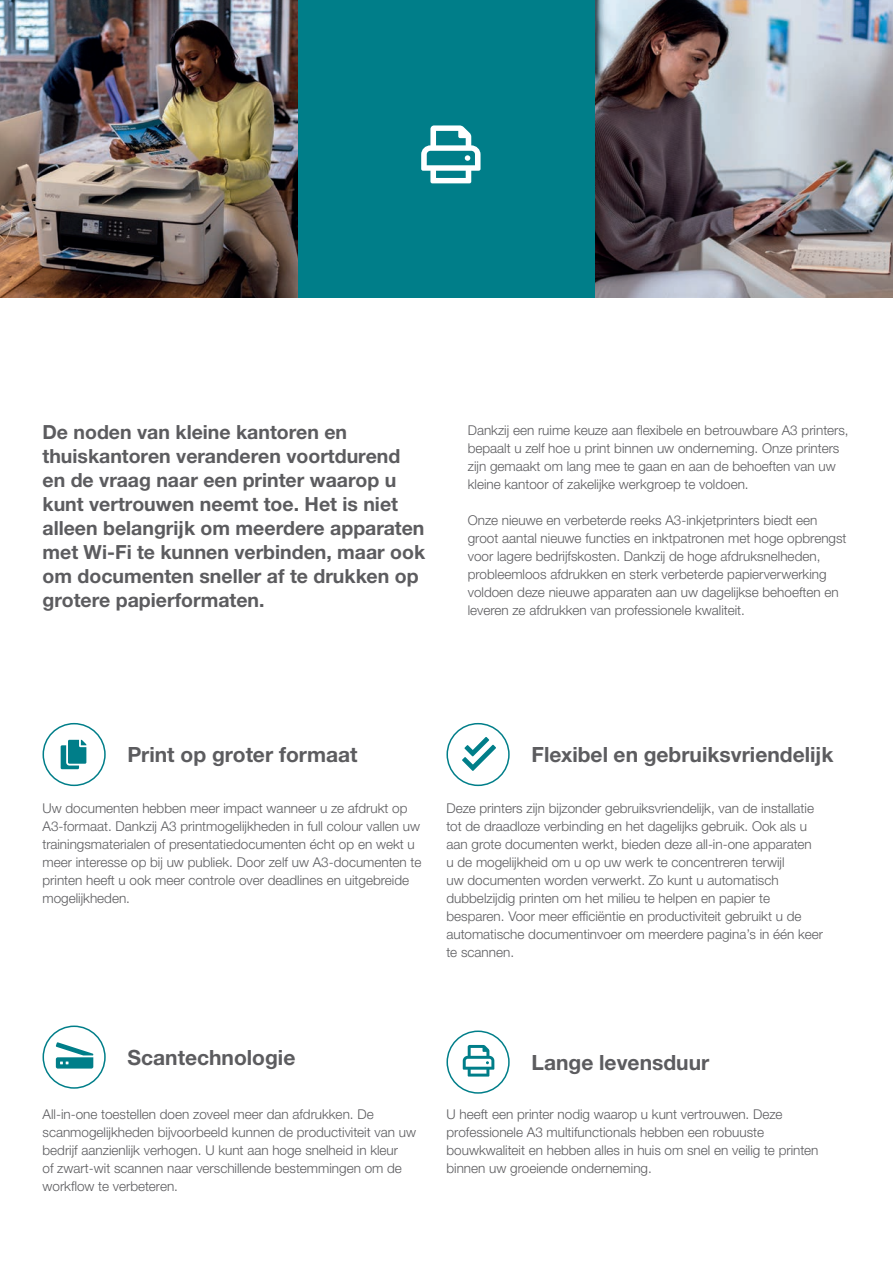
<style>
.page{position:relative;width:893px;height:1263px;background:#fff}
.page>*{position:absolute;margin:0;border:0;box-sizing:border-box;transform-origin:0 0}
.t1{font:700 21px "Helvetica Neue LTW1 G";color:#5c5c5f}
.t2{font:700 19.5px/24px "Helvetica Neue LTW1 G";color:#5c5c5f}
.t3{font:300 13.5px/18px "Helvetica Neue LTW1 G";color:#5c5c5f}
</style>
<div class="page">
<div style="left:298px;top:0;width:297px;height:298px;background:#007e89"></div>
<img style="left:595px;top:0;width:298px;height:298px">
<img style="left:0;top:0;width:298px;height:298px">
<svg style="left:421px;top:125px;width:60px;height:58px"></svg>
<div style="left:43px;top:723px;width:63px;height:63px;border:2px solid #007e89;border-radius:50%"></div>
<svg style="left:61px;top:740px;width:25px;height:29px"></svg>
<div style="left:446px;top:1030px;width:64px;height:64px;border:2px solid #007e89;border-radius:50%"></div>
<div style="left:446px;top:723px;width:64px;height:63px;border:2px solid #007e89;border-radius:50%"></div>
<div style="left:43px;top:1025px;width:63px;height:64px;border:2px solid #007e89;border-radius:50%"></div>
<svg style="left:56px;top:1042px;width:37px;height:26px"></svg>
<svg style="left:463px;top:1045px;width:31px;height:31px"></svg>
<svg style="left:462px;top:737px;width:34px;height:34px"></svg>
<hr style="left:892px;top:738px;width:1px;height:525px;background:#007e89">
<p class="t2" style="left:43px;top:420px;width:384px">De noden van kleine kantoren en thuiskantoren veranderen voortdurend en de vraag naar een printer waarop u kunt vertrouwen neemt toe. Het is niet alleen belangrijk om meerdere apparaten met Wi-Fi te kunnen verbinden, maar ook om documenten sneller af te drukken op grotere papierformaten.</p>
<p class="t3" style="left:468px;top:421px;width:382px">Dankzij een ruime keuze aan flexibele en betrouwbare A3 printers, bepaalt u zelf hoe u print binnen uw onderneming. Onze printers zijn gemaakt om lang mee te gaan en aan de behoeften van uw kleine kantoor of zakelijke werkgroep te voldoen.</p>
<p class="t3" style="left:468px;top:511px;width:380px">Onze nieuwe en verbeterde reeks A3-inkjetprinters biedt een groot aantal nieuwe functies en inktpatronen met hoge opbrengst voor lagere bedrijfskosten. Dankzij de hoge afdruksnelheden, probleemloos afdrukken en sterk verbeterde papierverwerking voldoen deze nieuwe apparaten aan uw dagelijkse behoeften en leveren ze afdrukken van professionele kwaliteit.</p>
<h1 class="t1" style="left:128px;top:741px;width:231px">Print op groter formaat</h1>
<p class="t3" style="left:43px;top:799px;width:380px">Uw documenten hebben meer impact wanneer u ze afdrukt op A3-formaat. Dankzij A3 printmogelijkheden in full colour vallen uw trainingsmaterialen of presentatiedocumenten écht op en wekt u meer interesse op bij uw publiek. Door zelf uw A3-documenten te printen heeft u ook meer controle over deadlines en uitgebreide mogelijkheden.</p>
<h1 class="t1" style="left:531px;top:741px;width:303px">Flexibel en gebruiksvriendelijk</h1>
<p class="t3" style="left:446px;top:799px;width:378px">Deze printers zijn bijzonder gebruiksvriendelijk, van de installatie tot de draadloze verbinding en het dagelijks gebruik. Ook als u aan grote documenten werkt, bieden deze all-in-one apparaten<br>u de mogelijkheid om u op uw werk te concentreren terwijl<br>uw documenten worden verwerkt. Zo kunt u automatisch dubbelzijdig printen om het milieu te helpen en papier te besparen. Voor meer efficiëntie en productiviteit gebruikt u de automatische documentinvoer om meerdere pagina’s in één keer te scannen.</p>
<h1 class="t1" style="left:128px;top:1044px;width:169px">Scantechnologie</h1>
<p class="t3" style="left:43px;top:1105px;width:375px">All-in-one toestellen doen zoveel meer dan afdrukken. De scanmogelijkheden bijvoorbeeld kunnen de productiviteit van uw bedrijf aanzienlijk verhogen. U kunt aan hoge snelheid in kleur<br>of zwart-wit scannen naar verschillende bestemmingen om de workflow te verbeteren.</p>
<h1 class="t1" style="left:531px;top:1049px;width:179px">Lange levensduur</h1>
<p class="t3" style="left:446px;top:1105px;width:373px">U heeft een printer nodig waarop u kunt vertrouwen. Deze professionele A3 multifunctionals hebben een robuuste bouwkwaliteit en hebben alles in huis om snel en veilig te printen binnen uw groeiende onderneming.</p>
</div>
